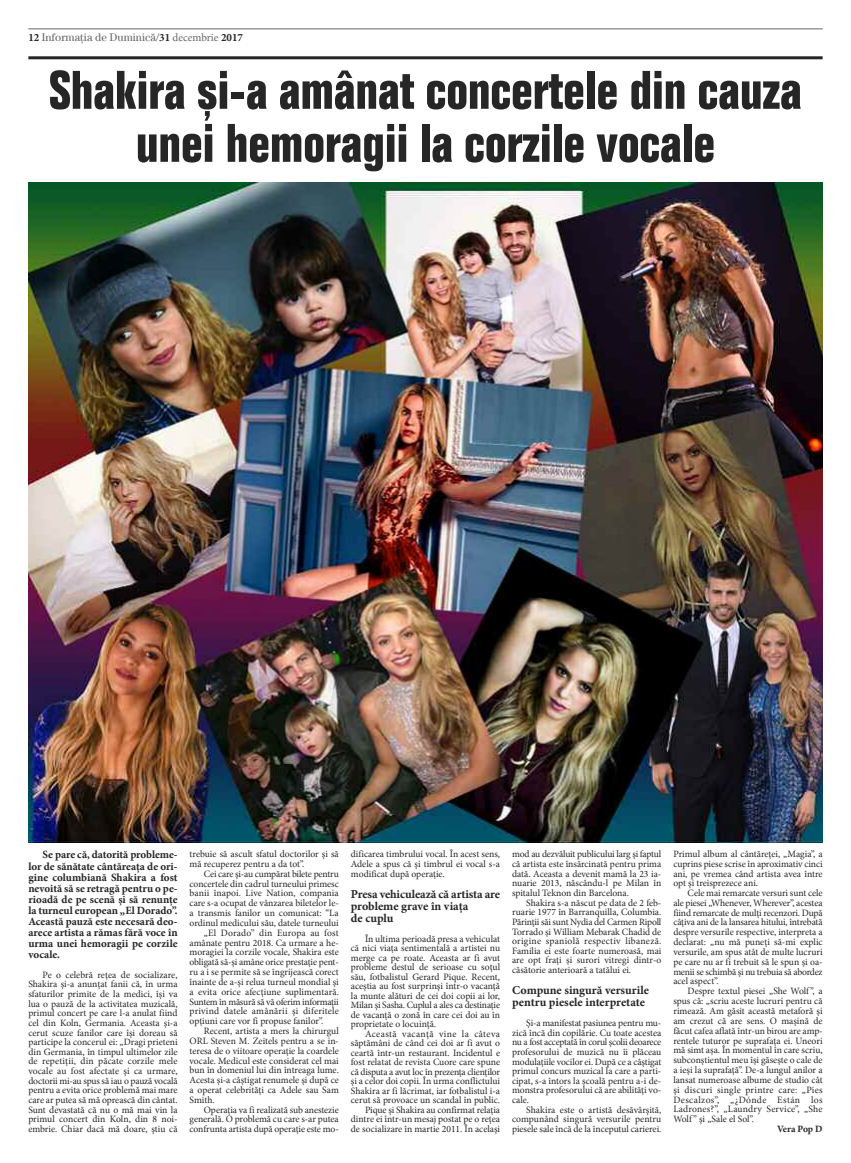
<style>
.page{position:relative;width:851px;height:1163px;background:#fff}
.page>*{position:absolute;margin:0;border:0;box-sizing:border-box;transform-origin:0 0}
.t1{font:condensed 53px/53px "IZ BC Folio";color:#272627;text-align:center}
.t2{font:12px/12px "IZ Minion Pro Bold";letter-spacing:-.005em;color:#272627}
.t3{font:11px/11px "IZ Minion Pro Bold";color:#272627;text-align:justify}
.t4{font:11px "IZ Century Std Book";color:#686768}
.t5{font:9.6px/9.6px "IZ Minion Pro Regular";color:#272627;text-align:justify}
.t6{font:9.6px "IZ Minion Pro Regular";letter-spacing:-.02em;color:#272627}
.t7{font:9.6px "IZ Minion Pro Regular";letter-spacing:.02em;color:#272627}
.t8{font:9.6px "IZ Minion Pro Regular";letter-spacing:-.03em;color:#272627}
.t9{font:9.6px "IZ Minion Pro Bold";letter-spacing:-.01em;color:#272627}
.s1{font-family:"IZ Minion Pro Bold";color:#272627}
.s2{font-family:"IZ Minion Pro Regular"}
</style>
<div class="page">
<hr style="left:28px;top:28px;width:794px;height:1px;background:#686768">
<hr style="left:28px;top:56px;width:794px;height:3px;background:#272627">
<img style="left:28px;top:183px;width:794px;height:659px">
<p class="t4" style="left:28px;top:34px;width:216px"><span class="s1">12</span> Informa\ia de Duminic[/<span class="s1">31</span> <span class="s2">decembrie</span> <span class="s1">2017</span></p>
<h1 class="t1" style="left:49px;top:68px;width:754px">Shakira ;i-a am]nat concertele din cauza unei hemoragii la corzile vocale</h1>
<p class="t3" style="left:28px;top:850px;width:151px;text-indent:14px">Se pare că, datorită probleme&shy;lor de sănătate cântăreaţa de ori&shy;gine columbiană Shakira a fost nevoită să se retragă pentru o pe&shy;rioadă de pe scenă şi să renunţe la turneul european „El Dorado”.<br>Această pauză este necesară deo&shy;arece artista a rămas fără voce în urma unei hemoragii pe corzile vocale.</p>
<p class="t5" style="left:28px;top:970px;width:151px;text-indent:14px">Pe o celebră reţea de socializare, Shakira şi-a anunţat fanii că, în urma sfaturilor primite de la medici, îşi va lua o pauză de la activitatea muzicală, primul concert pe care l-a anulat fiind cel din Koln, Germania. Aceasta şi-a cerut scuze fanilor care îşi doreau să participe la concerul ei&lt; „Dragi prieteni din Germania, în timpul ultimelor zile de repetiţii, din păcate corzile mele vocale au fost afectate şi ca urmare, doctorii mi-au spus să iau o pauză vocală pentru a evita orice problemă mai mare care ar putea să mă oprească din cântat.<br>Sunt devastată că nu o mă mai vin la primul concert din Koln, din 8 noi&shy;embrie. Chiar dacă mă doare, ştiu că</p>
<p class="t5" style="left:189px;top:850px;width:151px">trebuie să ascult sfatul doctorilor şi să mă recuperez pentru a da tot”.</p>
<p class="t6" style="left:204px;top:869px;width:136px">Cei care şi-au cumpărat bilete pentru</p>
<p class="t5" style="left:189px;top:879px;width:151px">concertele din cadrul turneului primesc</p>
<p class="t5" style="left:189px;top:889px;width:151px">banii înapoi. Live Nation, compania</p>
<p class="t5" style="left:189px;top:899px;width:151px">care s-a ocupat de vânzarea biletelor le-</p>
<p class="t5" style="left:189px;top:908px;width:151px">a transmis fanilor un comunicat&lt; “La</p>
<p class="t5" style="left:189px;top:918px;width:151px">ordinul medicului său, datele turneului</p>
<p class="t7" style="left:204px;top:928px;width:136px">„El Dorado” din Europa au fost</p>
<p class="t5" style="left:189px;top:938px;width:151px">amânate pentru 2018. Ca urmare a he-</p>
<p class="t5" style="left:189px;top:948px;width:151px">moragiei la corzile vocale, Shakira este</p>
<p class="t6" style="left:189px;top:958px;width:151px">obligată să-şi amâne orice prestaţie pent-</p>
<p class="t5" style="left:189px;top:967px;width:151px">ru a i se permite să se îngrijească corect</p>
<p class="t5" style="left:189px;top:977px;width:151px">înainte de a-şi relua turneul mondial şi</p>
<p class="t5" style="left:189px;top:987px;width:151px">a evita orice afecţiune suplimentară.</p>
<p class="t8" style="left:189px;top:997px;width:151px">Suntem în măsură să vă oferim informaţii</p>
<p class="t7" style="left:189px;top:1007px;width:151px">privind datele amânării şi diferitele</p>
<p class="t5" style="left:189px;top:1017px;width:135px">opţiuni care vor fi propuse fanilor”.</p>
<p class="t5" style="left:204px;top:1026px;width:136px">Recent, artista a mers la chirurgul</p>
<p class="t5" style="left:189px;top:1036px;width:150px">ORL Steven M. Zeitels pentru a se in-</p>
<p class="t5" style="left:189px;top:1046px;width:151px">teresa de o viitoare operaţie la coardele</p>
<p class="t5" style="left:189px;top:1056px;width:151px">vocale. Medicul este considerat cel mai</p>
<p class="t5" style="left:189px;top:1066px;width:151px">bun în domeniul lui din întreaga lume.</p>
<p class="t5" style="left:189px;top:1076px;width:151px">Acesta şi-a câştigat renumele şi după ce</p>
<p class="t5" style="left:189px;top:1085px;width:151px">a operat celebrităţi ca Adele sau Sam</p>
<p class="t5" style="left:189px;top:1095px;width:27px">Smith.</p>
<p class="t5" style="left:204px;top:1105px;width:136px">Operaţia va fi realizată sub anestezie</p>
<p class="t5" style="left:189px;top:1115px;width:151px">generală. O problemă cu care s-ar putea</p>
<p class="t5" style="left:189px;top:1124px;width:151px">confrunta artista după operaţie este mo-</p>
<p class="t5" style="left:351px;top:850px;width:151px">dificarea timbrului vocal. În acest sens, Adele a spus că şi timbrul ei vocal s-a modificat după operaţie.</p>
<p class="t2" style="left:351px;top:888px;width:151px">Presa vehiculează c[ artista are probleme grave în viaţa<br>de cuplu</p>
<p class="t5" style="left:351px;top:934px;width:151px;text-indent:14px">În ultima perioadă presa a vehiculat că nici viaţa sentimentală a artistei nu merge ca pe roate. Aceasta ar fi avut probleme destul de serioase cu soţul său, fotbalistul Gerard Pique. Recent, aceştia au fost surprinşi într-o vacanţă la munte alături de cei doi copii ai lor, Milan şi Sasha. Cuplul a ales ca destinaţie de vacanţă o zonă în care cei doi au în proprietate o locuinţă.</p>
<p class="t5" style="left:351px;top:1029px;width:151px;text-align:right">Această vacanţă vine la câteva săptămâni de când cei doi ar fi avut o ceartă într-un restaurant. Incidentul e fost relatat de revista Cuore care spune că disputa a avut loc în prezenţa clienţilor şi a celor doi copii. În urma conflictului Shakira ar fi lăcrimat, iar fotbalistul i-a cerut să provoace un scandal în public.<br>Pique şi Shakira au confirmat relaţia dintre ei într-un mesaj postat pe o reţea de socializare în martie 2011. În acelaşi</p>
<p class="t5" style="left:512px;top:850px;width:151px">mod au dezvăluit publicului larg şi faptul că artista este însărcinată pentru prima dată. Aceasta a devenit mamă la 23 ia&shy;nuarie 2013, născându-l pe Milan în spitalul Teknon din Barcelona.</p>
<p class="t5" style="left:512px;top:898px;width:151px;text-indent:14px">Shakira s-a născut pe data de 2 feb&shy;ruarie 1977 în Barranquilla, Columbia.<br>Părinții săi sunt Nydia del Carmen Ripoll Torrado şi William Mebarak Chadid de origine spaniolă respectiv libaneză.<br>Familia ei este foarte numeroasă, mai are opt frați şi surori vitregi dintr-o căsătorie anterioară a tatălui ei.</p>
<p class="t2" style="left:512px;top:985px;width:138px">Compune singură versurile pentru piesele interpretate</p>
<p class="t5" style="left:512px;top:1018px;width:151px;text-indent:14px">Şi-a manifestat pasiunea pentru mu&shy;zică încă din copilărie. Cu toate acestea nu a fost acceptată în corul şcolii deoarece profesorului de muzică nu îi plăceau modulaţiile vocilor ei. După ce a câştigat primul concurs muzical la care a parti&shy;cipat, s-a întors la şcoală pentru a-i de&shy;monstra profesorului că are abilităţi vo&shy;cale.</p>
<p class="t5" style="left:512px;top:1105px;width:151px;text-indent:14px">Shakira este o artistă desăvârşită, compunând singură versurile pentru piesele sale încă de la începutul carierei.</p>
<p class="t5" style="left:673px;top:850px;width:151px">Primul album al cântăreţei, „Magia”, a cuprins piese scrise în aproximativ cinci ani, pe vremea când artista avea între opt şi treisprezece ani.</p>
<p class="t5" style="left:673px;top:888px;width:151px;text-indent:14px">Cele mai remarcate versuri sunt cele ale piesei „Whenever, Wherever”, acestea fiind remarcate de mulți recenzori. După câţiva ani de la lansarea hitului, întrebată despre versurile respective, interpreta a declarat&lt; „nu mă puneți să-mi explic versurile, am spus atât de multe lucruri pe care nu ar fi trebuit să le spun şi oa&shy;menii se schimbă şi nu trebuia să abordez acel aspect”.</p>
<p class="t5" style="left:673px;top:987px;width:151px;text-indent:14px">Despre textul piesei „She Wolf ”, a spus că&lt; „scriu aceste lucruri pentru că rimează. Am găsit această metaforă şi am crezut că are sens. O maşină de făcut cafea aflată într-un birou are amp&shy;rentele tuturor pe suprafața ei. Uneori mă simt aşa. În momentul în care scriu, subconştientul meu îşi găseşte o cale de a ieşi la suprafață”. De-a lungul anilor a lansat numeroase albume de studio cât şi discuri single printre care&lt; „Pies Descalzos”, „¿Dónde Están los Ladrones?”, „Laundry Service”, „She Wolf ” şi „Sale el Sol”.</p>
<p class="t9" style="left:776px;top:1124px;width:47px">Vera Pop D</p>
</div>
